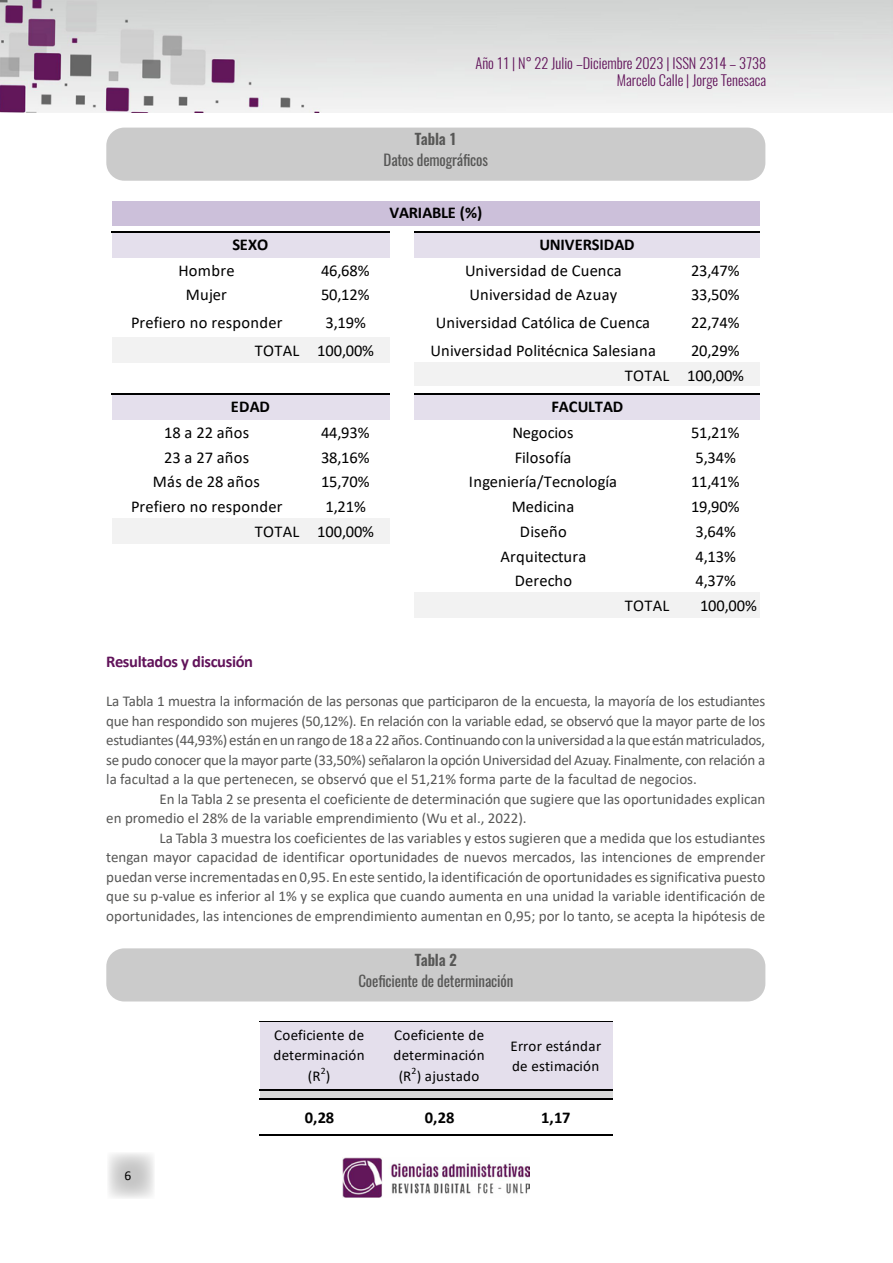
<style>
.page{position:relative;width:893px;height:1263px;background:#fff}
.page>*{position:absolute;margin:0;border:0;box-sizing:border-box;transform-origin:0 0}
.t1{font:16.5px/24.8px "Calibri";color:#000;text-align:right}
.t2{font:700 16.5px "Calibri";letter-spacing:-.005em;color:#000}
.t3{font:700 16.5px "Calibri";letter-spacing:-.02em;color:#61135a}
.t4{font:16.5px "Calibri";letter-spacing:.02em;color:#000}
.t5{font:15px/19.5px "Calibri";color:#575756;text-align:justify}
.t6{font:15px/19.5px "Calibri";letter-spacing:.015em;color:#000}
.t7{font:15px "Oswald";letter-spacing:-.01em;color:#575756}
.t8{font:600 15px "Oswald";letter-spacing:-.01em;color:#575756}
.t9{font:300 14.4px/17.2px "Oswald";color:#61135a;text-align:right}
.t10{font:13.5px "Calibri";color:#000}
.t11{font:9.75px "Calibri";color:#000}
</style>
<div class="page">
<svg style="left:108px;top:1153px;width:46px;height:45px"></svg>
<img style="left:0;top:0;width:893px;height:112px">
<img style="left:342px;top:1157px;width:187px;height:41px">
<div style="left:106px;top:128px;width:659px;height:53px;background:#c6c6c6;border-radius:18px"></div>
<div style="left:106px;top:948px;width:659px;height:53px;background:#c6c6c6;border-radius:18px"></div>
<div style="left:112px;top:201px;width:648px;height:24px;background:#ccc0da"></div>
<div style="left:112px;top:232px;width:278px;height:26px;background:#e4dfec"></div>
<div style="left:415px;top:232px;width:345px;height:26px;background:#e4dfec"></div>
<div style="left:112px;top:337px;width:278px;height:26px;background:#f2f2f2"></div>
<div style="left:415px;top:362px;width:345px;height:25px;background:#f2f2f2"></div>
<div style="left:112px;top:394px;width:278px;height:26px;background:#e4dfec"></div>
<div style="left:415px;top:394px;width:345px;height:26px;background:#e4dfec"></div>
<div style="left:112px;top:518px;width:278px;height:25px;background:#f2f2f2"></div>
<div style="left:415px;top:592px;width:345px;height:26px;background:#f2f2f2"></div>
<hr style="left:112px;top:231px;width:278px;height:2px;background:#000">
<hr style="left:112px;top:393px;width:278px;height:2px;background:#000">
<hr style="left:415px;top:231px;width:345px;height:2px;background:#000">
<hr style="left:415px;top:393px;width:345px;height:2px;background:#000">
<div style="left:260px;top:1021px;width:352px;height:69px;background:#e4dfec"></div>
<div style="left:260px;top:1090px;width:352px;height:9px;background:#d9d9d9"></div>
<hr style="left:259px;top:1021px;width:353px;height:1px;background:#000">
<hr style="left:259px;top:1089px;width:353px;height:1px;background:#000">
<hr style="left:259px;top:1098px;width:353px;height:1px;background:#000">
<hr style="left:259px;top:1134px;width:353px;height:1px;background:#000">
<p class="t9" style="left:475px;top:52px;width:292px">Año 11 | N° 22 Julio –Diciembre 2023 | ISSN 2314 – 3738<br>Marcelo Calle | Jorge Tenesaca</p>
<p class="t8" style="left:415px;top:132px;width:44px">Tabla 1</p>
<p class="t7" style="left:384px;top:147px;width:106px">Datos demográficos</p>
<p class="t2" style="left:389px;top:201px;width:94px">VARIABLE (%)</p>
<p class="t2" style="left:232px;top:233px;width:37px">SEXO</p>
<p class="t2" style="left:539px;top:233px;width:97px">UNIVERSIDAD</p>
<p class="t1" style="left:178px;top:257px;width:58px">Hombre</p>
<p class="t1" style="left:321px;top:257px;width:50px">46,68%</p>
<p class="t1" style="left:465px;top:257px;width:158px">Universidad de Cuenca</p>
<p class="t1" style="left:691px;top:257px;width:50px">23,47%</p>
<p class="t1" style="left:186px;top:282px;width:43px">Mujer</p>
<p class="t1" style="left:321px;top:282px;width:50px">50,12%</p>
<p class="t1" style="left:470px;top:282px;width:149px">Universidad de Azuay</p>
<p class="t1" style="left:691px;top:282px;width:50px">33,50%</p>
<p class="t1" style="left:131px;top:310px;width:153px">Prefiero no responder</p>
<p class="t1" style="left:326px;top:310px;width:42px">3,19%</p>
<p class="t1" style="left:436px;top:310px;width:216px">Universidad Católica de Cuenca</p>
<p class="t1" style="left:691px;top:310px;width:50px">22,74%</p>
<p class="t1" style="left:255px;top:338px;width:121px">TOTAL 100,00%</p>
<p class="t1" style="left:431px;top:338px;width:227px">Universidad Politécnica Salesiana</p>
<p class="t1" style="left:625px;top:338px;width:121px">20,29%<br>TOTAL 100,00%</p>
<p class="t2" style="left:231px;top:395px;width:40px">EDAD</p>
<p class="t2" style="left:551px;top:395px;width:73px">FACULTAD</p>
<p class="t1" style="left:164px;top:419px;width:87px">18 a 22 años</p>
<p class="t1" style="left:321px;top:419px;width:50px">44,93%</p>
<p class="t1" style="left:512px;top:419px;width:63px">Negocios</p>
<p class="t1" style="left:691px;top:419px;width:50px">51,21%</p>
<p class="t1" style="left:164px;top:444px;width:87px">23 a 27 años</p>
<p class="t1" style="left:321px;top:444px;width:50px">38,16%</p>
<p class="t1" style="left:515px;top:444px;width:58px">Filosofía</p>
<p class="t1" style="left:695px;top:444px;width:42px">5,34%</p>
<p class="t4" style="left:153px;top:470px;width:108px">Más de 28 años</p>
<p class="t1" style="left:321px;top:469px;width:50px">15,70%</p>
<p class="t1" style="left:469px;top:469px;width:150px">Ingeniería/Tecnología</p>
<p class="t1" style="left:691px;top:469px;width:50px">11,41%</p>
<p class="t1" style="left:131px;top:494px;width:153px">Prefiero no responder</p>
<p class="t1" style="left:326px;top:494px;width:42px">1,21%</p>
<p class="t1" style="left:512px;top:494px;width:64px">Medicina</p>
<p class="t1" style="left:691px;top:494px;width:50px">19,90%</p>
<p class="t1" style="left:255px;top:518px;width:121px">TOTAL 100,00%</p>
<p class="t1" style="left:520px;top:518px;width:48px">Diseño</p>
<p class="t1" style="left:695px;top:518px;width:42px">3,64%</p>
<p class="t1" style="left:500px;top:543px;width:87px">Arquitectura</p>
<p class="t1" style="left:695px;top:543px;width:42px">4,13%</p>
<p class="t1" style="left:515px;top:568px;width:59px">Derecho</p>
<p class="t1" style="left:695px;top:568px;width:42px">4,37%</p>
<p class="t1" style="left:625px;top:593px;width:46px">TOTAL</p>
<p class="t1" style="left:700px;top:593px;width:58px">100,00%</p>
<p class="t3" style="left:106px;top:650px;width:148px">Resultados y discusión</p>
<p class="t5" style="left:106px;top:691px;width:660px">La Tabla 1 muestra la información de las personas que participaron de la encuesta, la mayoría de los estudiantes que han respondido son mujeres (50,12%). En relación con la variable edad, se observó que la mayor parte de los estudiantes (44,93%) están en un rango de 18 a 22 años. Continuando con la universidad a la que están matriculados, se pudo conocer que la mayor parte (33,50%) señalaron la opción Universidad del Azuay. Finalmente, con relación a la facultad a la que pertenecen, se observó que el 51,21% forma parte de la facultad de negocios.</p>
<p class="t5" style="left:106px;top:789px;width:661px;text-indent:53px">En la Tabla 2 se presenta el coeficiente de determinación que sugiere que las oportunidades explican en promedio el 28% de la variable emprendimiento (Wu et al., 2022).</p>
<p class="t5" style="left:106px;top:828px;width:661px;text-indent:53px">La Tabla 3 muestra los coeficientes de las variables y estos sugieren que a medida que los estudiantes tengan mayor capacidad de identificar oportunidades de nuevos mercados, las intenciones de emprender puedan verse incrementadas en 0,95. En este sentido, la identificación de oportunidades es significativa puesto que su p-value es inferior al 1% y se explica que cuando aumenta en una unidad la variable identificación de oportunidades, las intenciones de emprendimiento aumentan en 0,95; por lo tanto, se acepta la hipótesis de</p>
<p class="t8" style="left:415px;top:952px;width:44px">Tabla 2</p>
<p class="t7" style="left:358px;top:968px;width:156px">Coeficiente de determinación</p>
<p class="t6" style="left:273px;top:1025px;width:93px">Coeficiente de determinación</p>
<p class="t6" style="left:308px;top:1066px;width:24px">(R )</p>
<p class="t11" style="left:321px;top:1064px;width:6px">2</p>
<p class="t6" style="left:393px;top:1025px;width:93px">Coeficiente de determinación</p>
<p class="t6" style="left:399px;top:1066px;width:82px">(R ) ajustado</p>
<p class="t11" style="left:411px;top:1064px;width:6px">2</p>
<p class="t6" style="left:510px;top:1036px;width:92px">Error estándar de estimación</p>
<p class="t10" style="left:124px;top:1166px;width:8px">6</p>
<p class="t2" style="left:305px;top:1105px;width:31px">0,28</p>
<p class="t2" style="left:425px;top:1105px;width:31px">0,28</p>
<p class="t2" style="left:541px;top:1105px;width:31px">1,17</p>
</div>
